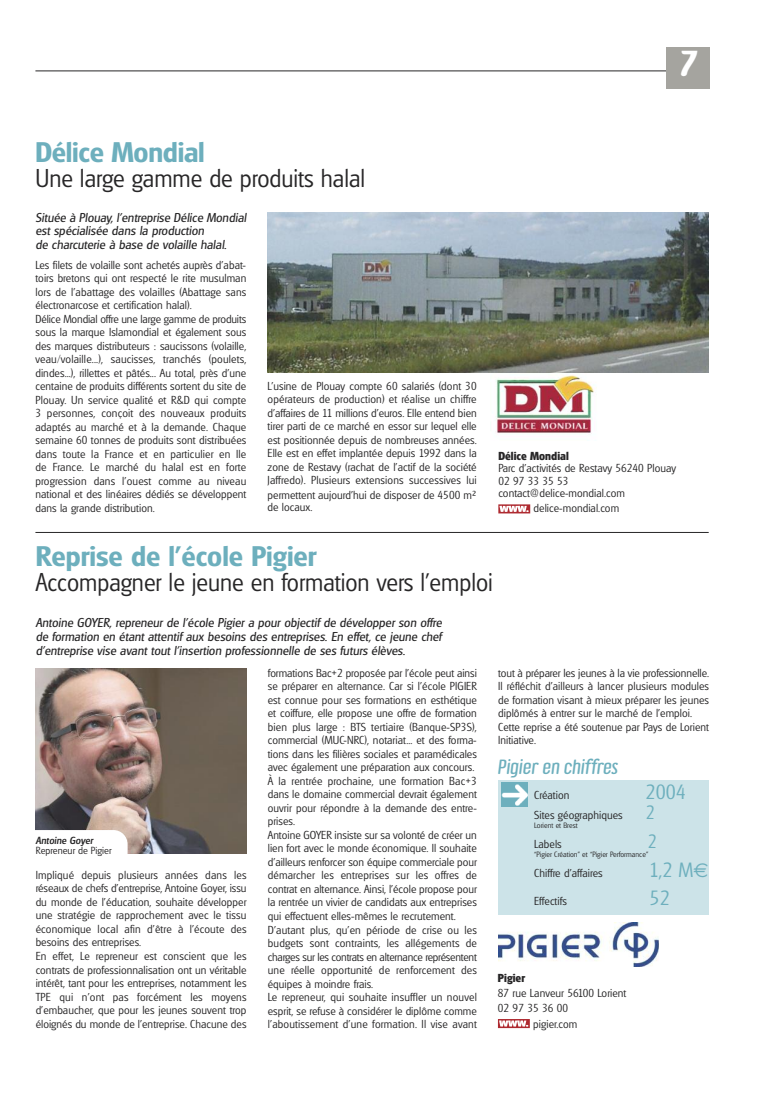
<style>
.page{position:relative;width:762px;height:1099px;background:#fff}
.page>*{position:absolute;margin:0;border:0;box-sizing:border-box;transform-origin:0 0}
.t1{font:700 39.38px "Hangover";color:#fff;scale:1.26 1}
.t2{font:600 27.5px "Glasgow";color:#6dafbd;scale:1.04 1}
.t3{font:300 25px "Glasgow";color:#272627;scale:.96 1}
.t4{font:22.5px "Hangover";letter-spacing:-.01em;color:#6dafbd}
.t5{font:300 20px "Glasgow";letter-spacing:.005em;color:#6dafbd}
.t6{font:300 18.75px "Glasgow";color:#6dafbd;scale:.95 1}
.t7{font:italic 12.5px/13.8px "Glasgow";letter-spacing:.005em;color:#272627;text-align:justify}
.t8{font:300 11.25px/13.5px "Glasgow";letter-spacing:.005em;color:#272627}
.t9{font:700 11.25px "Glasgow";letter-spacing:.005em;color:#272627}
.t10{font:300 10px "Glasgow";letter-spacing:.005em;color:#272627}
.t11{font:italic 500 10px "Glasgow";letter-spacing:.005em;color:#272627}
.t12{font:300 7.5px "Glasgow";letter-spacing:.005em;color:#272627}
.s1{font-family:"Lucida Grande";font-weight:400}
.s2{font-size:18.75px;color:#6dafbd}
.s3{font-family:"Euro Sans";font-weight:400}
</style>
<div class="page">
<hr style="left:35px;top:71px;width:657px;height:1px;background:#272627">
<hr style="left:35px;top:532px;width:674px;height:1px;background:#272627">
<div style="left:666px;top:47px;width:43px;height:41px;background:#a5a49f"></div>
<img style="left:268px;top:213px;width:441px;height:159px">
<img style="left:35px;top:668px;width:211px;height:185px">
<div style="left:14px;top:830px;width:114px;height:37px;background:#fff;border-radius:14px"></div>
<div style="left:498px;top:780px;width:211px;height:134px;background:#cce3e8"></div>
<div style="left:502px;top:782px;width:26px;height:25px;background:#6dafbd"></div>
<img style="left:502px;top:784px;width:26px;height:21px">
<svg style="left:498px;top:1019px;width:32px;height:9px"></svg>
<img style="left:498px;top:922px;width:161px;height:44px">
<svg style="left:498px;top:504px;width:32px;height:9px"></svg>
<img style="left:496px;top:375px;width:98px;height:58px">
<h1 class="t1" style="left:679px;top:43px;width:15px">7</h1>
<h2 class="t2" style="left:35px;top:136px;width:164px">Délice Mondial</h2>
<h3 class="t3" style="left:35px;top:163px;width:345px">Une large gamme de produits halal</h3>
<p class="t7" style="left:35px;top:210px;width:212px;text-align:left">Située à Plouay, l’entreprise Délice Mondial est spécialisée dans la production<br>de charcuterie à base de volaille halal.</p>
<p class="t8" style="left:35px;top:258px;width:212px">Les filets de volaille sont achetés auprès d’abat&shy;toirs bretons qui ont respecté le rite musulman lors de l’abattage des volailles (Abattage sans électronarcose et certification halal).<br>Délice Mondial offre une large gamme de produits sous la marque Islamondial et également sous des marques distributeurs : saucissons (volaille, veau/volaille...), saucisses, tranchés (poulets, dindes...), rillettes et pâtés... Au total, près d’une centaine de produits différents sortent du site de Plouay. Un service qualité et R&amp;D qui compte 3 personnes, conçoit des nouveaux produits adaptés au marché et à la demande. Chaque semaine 60 tonnes de produits sont distribuées dans toute la France et en particulier en Ile de France. Le marché du halal est en forte progression dans l’ouest comme au niveau national et des linéaires dédiés se développent dans la grande distribution.</p>
<p class="t8" style="left:268px;top:379px;width:211px;text-align:justify">L’usine de Plouay compte 60 salariés (dont 30 opérateurs de production) et réalise un chiffre d’affaires de 11 millions d’euros. Elle entend bien tirer parti de ce marché en essor sur lequel elle est positionnée depuis de nombreuses années.<br>Elle est en effet implantée depuis 1992 dans la zone de Restavy (rachat de l’actif de la société Jaffredo). Plusieurs extensions successives lui permettent aujourd’hui de disposer de 4500 m<span class="s1">²</span></p>
<p class="t8" style="left:268px;top:500px;width:46px">de locaux.</p>
<p class="t9" style="left:498px;top:449px;width:72px">Délice Mondial</p>
<p class="t8" style="left:498px;top:462px;width:179px;line-height:12.5px">Parc d’activités de Restavy 56240 Plouay<br>02 97 33 35 53 contact@delice-mondial.com</p>
<p class="t8" style="left:534px;top:501px;width:87px">delice-mondial.com</p>
<h2 class="t2" style="left:36px;top:540px;width:271px">Reprise de l’école Pigier</h2>
<h3 class="t3" style="left:36px;top:568px;width:478px">Accompagner le jeune en formation vers l’emploi</h3>
<p class="t7" style="left:36px;top:616px;width:408px">Antoine GOYER, repreneur de l’école Pigier a pour objectif de développer son offre de formation en étant attentif aux besoins des entreprises. En effet, ce jeune chef d’entreprise vise avant tout l’insertion professionnelle de ses futurs élèves.</p>
<p class="t11" style="left:36px;top:834px;width:59px">Antoine Goyer</p>
<p class="t10" style="left:36px;top:845px;width:77px">Repreneur de Pigier</p>
<p class="t8" style="left:36px;top:868px;width:212px">Impliqué depuis plusieurs années dans les réseaux de chefs d’entreprise, Antoine Goyer, issu du monde de l’éducation, souhaite développer une stratégie de rapprochement avec le tissu économique local afin d’être à l’écoute des besoins des entreprises.<br>En effet, Le repreneur est conscient que les contrats de professionnalisation ont un véritable intérêt, tant pour les entreprises, notamment les TPE qui n’ont pas forcément les moyens d’embaucher, que pour les jeunes souvent trop éloignés du monde de l’entreprise. Chacune des</p>
<p class="t8" style="left:268px;top:666px;width:211px">formations Bac+2 proposée par l’école peut ainsi se préparer en alternance. Car si l’école PIGIER est connue pour ses formations en esthétique et coiffure, elle propose une offre de formation bien plus large : BTS tertiaire (Banque-SP3S), commercial (MUC-NRC), notariat... et des forma&shy;tions dans les filières sociales et paramédicales avec également une préparation aux concours.<br>À la rentrée prochaine, une formation Bac+3 dans le domaine commercial devrait également ouvrir pour répondre à la demande des entre&shy;prises.<br>Antoine GOYER insiste sur sa volonté de créer un lien fort avec le monde économique. Il souhaite d’ailleurs renforcer son équipe commerciale pour démarcher les entreprises sur les offres de contrat en alternance. Ainsi, l’école propose pour la rentrée un vivier de candidats aux entreprises qui effectuent elles-mêmes le recrutement.<br>D’autant plus, qu’en période de crise ou les budgets sont contraints, les allégements de charges sur les contrats en alternance représentent une réelle opportunité de renforcement des équipes à moindre frais.<br>Le repreneur, qui souhaite insuffler un nouvel esprit, se refuse à considérer le diplôme comme l’aboutissement d’une formation. Il vise avant</p>
<p class="t8" style="left:498px;top:666px;width:212px">tout à préparer les jeunes à la vie professionnelle.<br>Il réfléchit d’ailleurs à lancer plusieurs modules de formation visant à mieux préparer les jeunes diplômés à entrer sur le marché de l’emploi.<br>Cette reprise a été soutenue par Pays de Lorient Initiative.</p>
<h3 class="t4" style="left:498px;top:755px;width:122px">Pigier en chiffres</h3>
<p class="t8" style="left:534px;top:788px;width:37px">Création</p>
<h3 class="t5" style="left:645px;top:780px;width:42px">2004</h3>
<p class="t8" style="left:534px;top:808px;width:122px">Sites géographiques <span class="s2">2</span></p>
<p class="t12" style="left:534px;top:820px;width:45px">Lorient et Brest</p>
<p class="t8" style="left:534px;top:837px;width:29px">Labels</p>
<h3 class="t6" style="left:648px;top:830px;width:11px">2</h3>
<p class="t12" style="left:534px;top:849px;width:116px">“Pigier Création” et “Pigier Performance”</p>
<p class="t8" style="left:534px;top:866px;width:70px">Chiffre d’affaires</p>
<h3 class="t5" style="left:649px;top:858px;width:61px">1,2 M<span class="s3">€</span></h3>
<p class="t8" style="left:534px;top:894px;width:34px">Effectifs</p>
<h3 class="t5" style="left:649px;top:886px;width:22px">52</h3>
<p class="t9" style="left:498px;top:971px;width:29px">Pigier</p>
<p class="t8" style="left:498px;top:985px;width:130px;line-height:15px">87 rue Lanveur 56100 Lorient<br>02 97 35 36 00</p>
<p class="t8" style="left:533px;top:1017px;width:46px">pigier.com</p>
</div>
